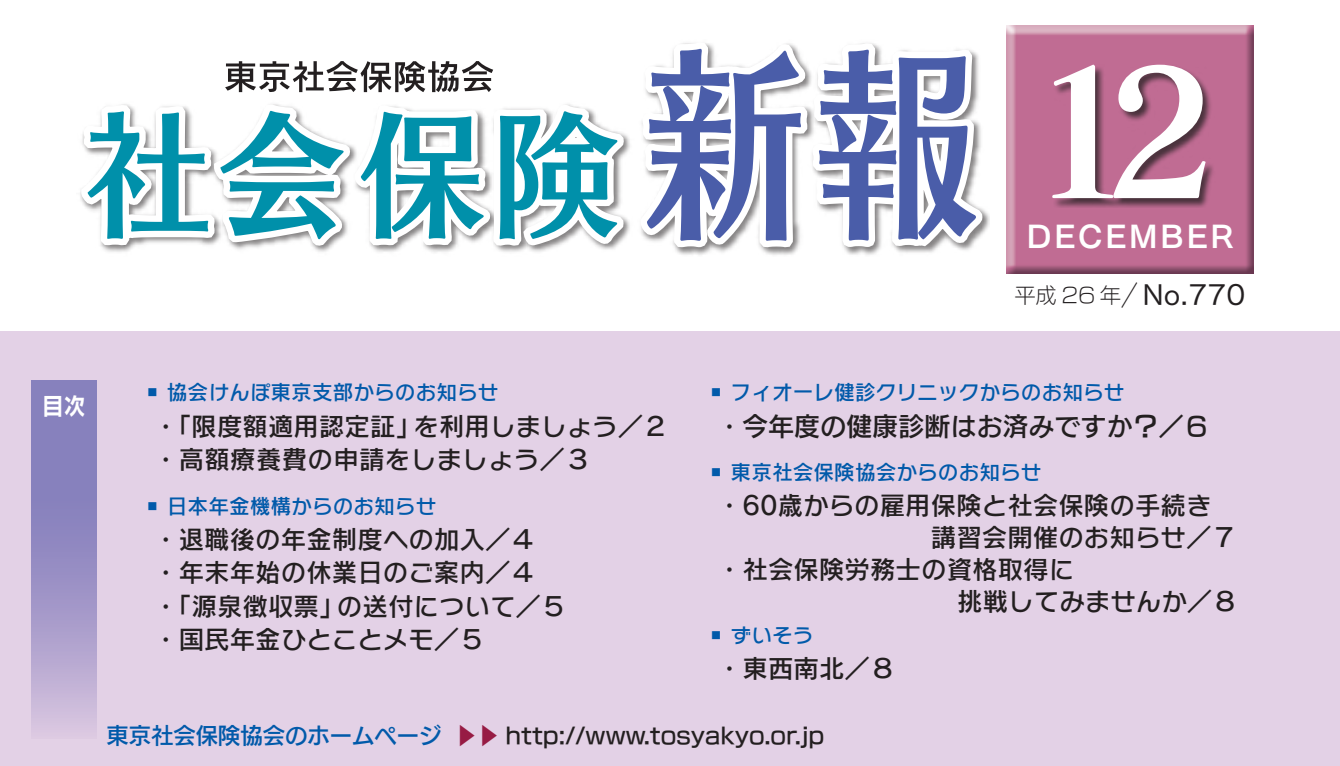
<style>
.page{position:relative;width:1340px;height:766px;background:#fff}
.page>*{position:absolute;margin:0;border:0;box-sizing:border-box;transform-origin:0 0}
.t1{font:175.5px "Matisse V Pro B";color:#fff}
.t2{font:30.38px "New Cezanne Pro DB";letter-spacing:.1em;color:#fff}
.t3{font:27px "New Cezanne Pro M";color:#231f20}
.t4{font:25.43px/33.5px "Rodin NTLG Pro DB";color:#231f20}
.t5{font:25.43px "New Rodin Pro DB";letter-spacing:.02em;color:#231f20}
.t6{font:23.85px "Rodin NTLG Pro B";color:#fff;scale:.9 1}
.t7{font:22.28px "New Rodin Pro DB";color:#231f20}
.t8{font:20.7px "Rodin NTLG Pro DB";color:#015aaa}
.s1{font-family:"New Rodin Pro L";font-size:20.7px}
.s2{font-family:"New Rodin Pro L";font-size:28.8px}
.s3{font-size:28.8px}
.s4{font-family:"Rodin NTLG Pro DB"}
.s5{color:#015aaa}
.s6{color:#971b44}
</style>
<div class="page">
<img style="left:1006px;top:26px;width:247px;height:247px">
<div style="left:0;top:332px;width:1339px;height:433px;background:#e3d1e6"></div>
<svg style="left:31px;top:381px;width:65px;height:349px"></svg>
<div style="left:1052px;top:64px;width:163px;height:144px;background:#231f20;opacity:.75"></div>
<svg style="left:80px;top:43px;width:908px;height:212px"></svg>
<h1 class="t1" style="left:1024px;top:19px;width:197px">12</h1>
<p class="t2" style="left:1026px;top:210px;width:208px">DECEMBER</p>
<p class="t3" style="left:1015px;top:271px;width:232px"><span class="s1">平成 26 年</span><span class="s2">／</span> No.770</p>
<p class="t6" style="left:42px;top:389px;width:49px">目次</p>
<p class="t8" style="left:138px;top:379px;width:362px"><span class="s3">▪</span>協会けんぽ東京支部からのお知らせ</p>
<p class="t4" style="left:153px;top:408px;width:517px">・「限度額適用認定証」を利用しましょう／２・高額療養費の申請をしましょう／３</p>
<p class="t8" style="left:138px;top:492px;width:300px"><span class="s3">▪</span>日本年金機構からのお知らせ</p>
<p class="t4" style="left:153px;top:521px;width:415px">・退職後の年金制度への加入／４・年末年始の休業日のご案内／４・「源泉徴収票」の送付について／５・国民年金ひとことメモ／５</p>
<p class="t8" style="left:702px;top:379px;width:424px"><span class="s3">▪</span>フィオーレ健診クリニックからのお知らせ</p>
<p class="t5" style="left:717px;top:404px;width:494px"><span class="s4">・</span>今年度の健康診断はお済みですか？／６</p>
<p class="t8" style="left:702px;top:458px;width:341px"><span class="s3">▪</span>東京社会保険協会からのお知らせ</p>
<p class="t4" style="left:717px;top:488px;width:496px">・60歳からの雇用保険と社会保険の手続き</p>
<p class="t4" style="left:930px;top:520px;width:308px">講習会開催のお知らせ／７</p>
<p class="t4" style="left:717px;top:551px;width:359px">・社会保険労務士の資格取得に</p>
<p class="t4" style="left:957px;top:583px;width:282px">挑戦してみませんか／８</p>
<p class="t8" style="left:702px;top:621px;width:113px"><span class="s3">▪</span>ずいそう</p>
<p class="t4" style="left:717px;top:650px;width:180px">・東西南北／８</p>
<p class="t7" style="left:106px;top:716px;width:719px"><span class="s5">東京社会保険協会のホームページ</span> <span class="s6">▶▶</span> http://www.tosyakyo.or.jp</p>
</div>
